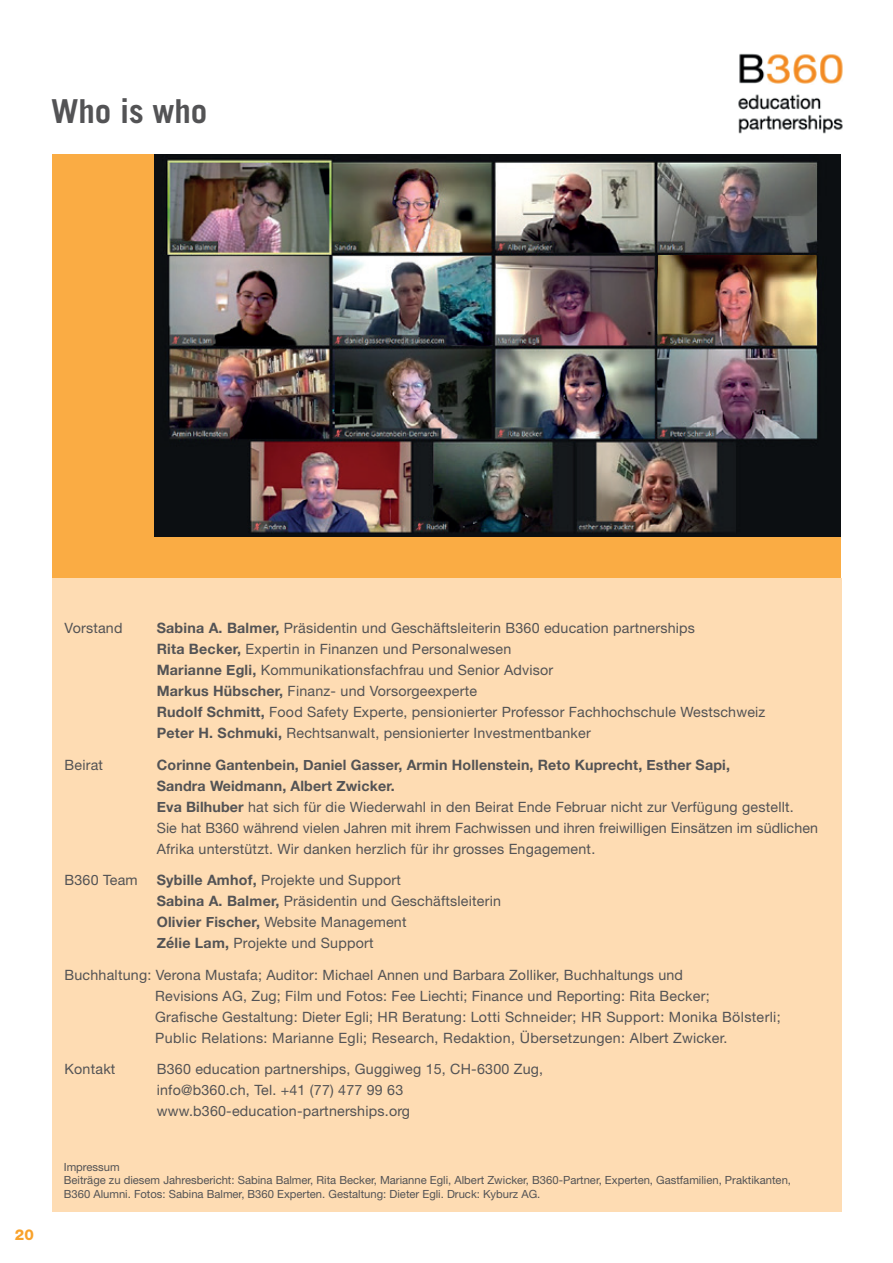
<style>
.page{position:relative;width:893px;height:1263px;background:#fff}
.page>*{position:absolute;margin:0;border:0;box-sizing:border-box;transform-origin:0 0}
.t1{font:700 33px "Trade Gothic";letter-spacing:-.005em;color:#535355}
.t2{font:800 15px "Helvetica Neue";color:#f9a22b}
.t3{font:14.25px/21px "Helvetica Neue";letter-spacing:.015em;color:#535355}
.t4{font:11.25px/13.5px "Helvetica Neue";color:#535355}
.s1{font-weight:700}
</style>
<div class="page">
<div style="left:53px;top:578px;width:789px;height:634px;background:#fedcb3"></div>
<img style="left:738px;top:53px;width:105px;height:81px">
<div style="left:52px;top:155px;width:788px;height:423px;background:#faac44"></div>
<img style="left:154px;top:155px;width:686px;height:381px">
<h1 class="t1" style="left:51px;top:91px;width:158px">Who is who</h1>
<p class="t2" style="left:15px;top:1226px;width:21px">20</p>
<p class="t3" style="left:65px;top:617px;width:59px">Vorstand</p>
<p class="t3" style="left:157px;top:617px;width:610px"><span class="s1">Sabina A. Balmer,</span> Präsidentin und Geschäftsleiterin B360 education partnerships<br><span class="s1">Rita Becker,</span> Expertin in Finanzen und Personalwesen<br><span class="s1">Marianne Egli,</span> Kommunikationsfachfrau und Senior Advisor<br><span class="s1">Markus Hübscher,</span> Finanz- und Vorsorgeexperte<br><span class="s1">Rudolf Schmitt,</span> Food Safety Experte, pensionierter Professor Fachhochschule Westschweiz <span class="s1">Peter H. Schmuki,</span> Rechtsanwalt, pensionierter Investmentbanker</p>
<p class="t3" style="left:65px;top:754px;width:40px">Beirat</p>
<p class="t3" style="left:157px;top:754px;width:663px"><span class="s1">Corinne Gantenbein, Daniel Gasser, Armin Hollenstein, Reto Kuprecht, Esther Sapi,<br>Sandra Weidmann, Albert Zwicker.<br>Eva Bilhuber</span> hat sich für die Wiederwahl in den Beirat Ende Februar nicht zur Verfügung gestellt.<br>Sie hat B360 während vielen Jahren mit ihrem Fachwissen und ihren freiwilligen Einsätzen im südlichen Afrika unterstützt. Wir danken herzlich für ihr grosses Engagement.</p>
<p class="t3" style="left:65px;top:869px;width:75px">B360 Team</p>
<p class="t3" style="left:157px;top:869px;width:346px"><span class="s1">Sybille Amhof,</span> Projekte und Support<br><span class="s1">Sabina A. Balmer,</span> Präsidentin und Geschäftsleiterin <span class="s1">Olivier Fischer,</span> Website Management<br><span class="s1">Zélie Lam,</span> Projekte und Support</p>
<p class="t3" style="left:155px;top:964px;width:627px;text-indent:-91px">Buchhaltung: Verona Mustafa; Auditor: Michael Annen und Barbara Zolliker, Buchhaltungs und<br>Revisions AG, Zug; Film und Fotos: Fee Liechti; Finance und Reporting: Rita Becker;<br>Grafische Gestaltung: Dieter Egli; HR Beratung: Lotti Schneider; HR Support: Monika Bölsterli; Public Relations: Marianne Egli; Research, Redaktion, Übersetzungen: Albert Zwicker.</p>
<p class="t3" style="left:65px;top:1059px;width:52px">Kontakt</p>
<p class="t3" style="left:157px;top:1059px;width:388px">B360 education partnerships, Guggiweg 15, CH-6300 Zug, info@b360.ch, Tel. +41 (77) 477 99 63 www.b360-education-partnerships.org</p>
<p class="t4" style="left:64px;top:1160px;width:729px">Impressum<br>Beiträge zu diesem Jahresbericht: Sabina Balmer, Rita Becker, Marianne Egli, Albert Zwicker, B360-Partner, Experten, Gastfamilien, Praktikanten,<br>B360 Alumni. Fotos: Sabina Balmer, B360 Experten. Gestaltung: Dieter Egli. Druck: Kyburz AG.</p>
</div>
